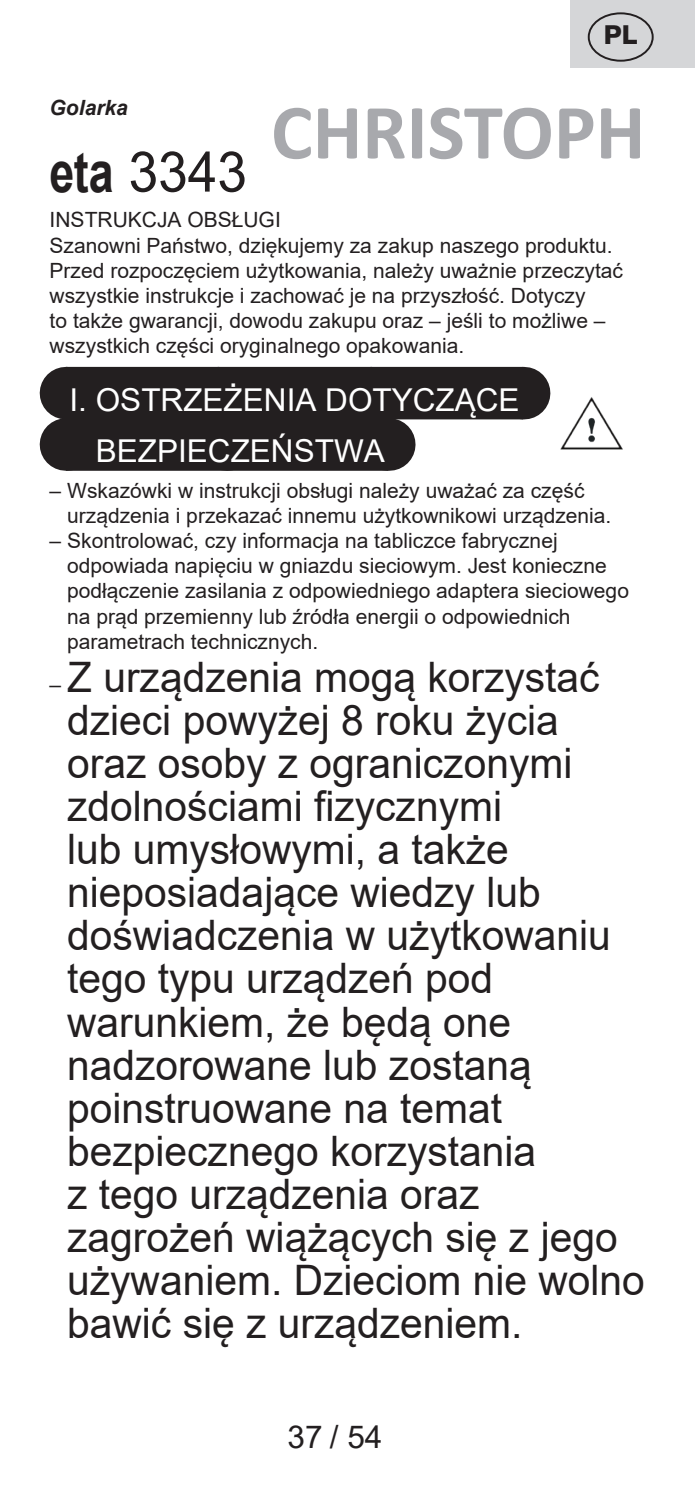
<style>
.page{position:relative;width:695px;height:1489px;background:#fff}
.page>*{position:absolute;margin:0;border:0;box-sizing:border-box;transform-origin:0 0}
.t1{font:700 78.75px "Calibri";color:#a8a9ad}
.Normální{font:56px "Arial";color:#231f20;scale:.95 1}
.Normální-2{font:42px/43.1px "Arial";color:#231f20}
.Grafický_nadpis_ETA{font:31.5px "Arial";color:#fff}
.t2{font:31.5px "Arial";color:#231f20}
.t3{font:800 26.25px "Helvetica Neue OT";color:#231f20}
.Normální-3{font:21px/25.2px "Arial";color:#231f20}
.Normální-4{font:italic 700 21px "Arial";color:#231f20}
.s1{font-weight:700}
.s2{font-size:21px}
</style>
<div class="page">
<div style="left:569px;top:0;width:125px;height:67px;background:#d5d6d8"></div>
<div style="left:587px;top:12px;width:66px;height:50px;border:2px solid #231f20;border-radius:50%"></div>
<svg style="left:50px;top:407px;width:497px;height:4px"></svg>
<div style="left:66px;top:367px;width:457px;height:52px;background:#231f20"></div>
<hr style="left:523px;top:367px;width:1px;height:52px;background:#231f20">
<div style="left:66px;top:418px;width:322px;height:53px;background:#231f20"></div>
<svg style="left:218px;top:419px;width:229px;height:52px"></svg>
<hr style="left:388px;top:418px;width:1px;height:53px;background:#231f20">
<img style="left:560px;top:397px;width:63px;height:53px">
<p class="t3" style="left:603px;top:19px;width:36px">PL</p>
<p class="Normální-4" style="left:50px;top:93px;width:80px">Golarka</p>
<p class="Normální" style="left:50px;top:133px;width:209px"><span class="s1">eta</span> 3343</p>
<p class="Normální-3" style="left:50px;top:207px;width:233px">INSTRUKCJA OBSŁUGI</p>
<p class="Normální-3" style="left:50px;top:232px;width:575px">Szanowni Państwo, dziękujemy za zakup naszego produktu.<br>Przed rozpoczęciem użytkowania, należy uważnie przeczytać wszystkie instrukcje i zachować je na przyszłość. Dotyczy<br>to także gwarancji, dowodu zakupu oraz – jeśli to możliwe – wszystkich części oryginalnego opakowania.</p>
<p class="Grafický_nadpis_ETA" style="left:69px;top:378px;width:451px">I. OSTRZEŻENIA DOTYCZĄCE</p>
<p class="Grafický_nadpis_ETA" style="left:96px;top:429px;width:290px">BEZPIECZEŃSTWA</p>
<p class="Normální-3" style="left:67px;top:477px;width:545px;text-indent:-18px">– Wskazówki w instrukcji obsługi należy uważać za część urządzenia i przekazać innemu użytkownikowi urządzenia.</p>
<p class="Normální-3" style="left:67px;top:528px;width:563px;text-indent:-18px">– Skontrolować, czy informacja na tabliczce fabrycznej odpowiada napięciu w gniazdu sieciowym. Jest konieczne podłączenie zasilania z odpowiedniego adaptera sieciowego na prąd przemienny lub źródła energii o odpowiednich parametrach technicznych.</p>
<p class="Normální-2" style="left:67px;top:655px;width:579px;text-indent:-18px"><span class="s2">–</span> Z urządzenia mogą korzystać dzieci powyżej 8 roku życia oraz osoby z ograniczonymi zdolnościami fizycznymi<br>lub umysłowymi, a także nieposiadające wiedzy lub doświadczenia w użytkowaniu tego typu urządzeń pod warunkiem, że będą one nadzorowane lub zostaną poinstruowane na temat bezpiecznego korzystania<br>z tego urządzenia oraz zagrożeń wiążących się z jego używaniem. Dzieciom nie wolno bawić się z urządzeniem.</p>
<p class="t1" style="left:271px;top:76px;width:376px">CHRISTOPH</p>
<h3 class="t2" style="left:287px;top:1414px;width:96px">37 / 54</h3>
</div>
